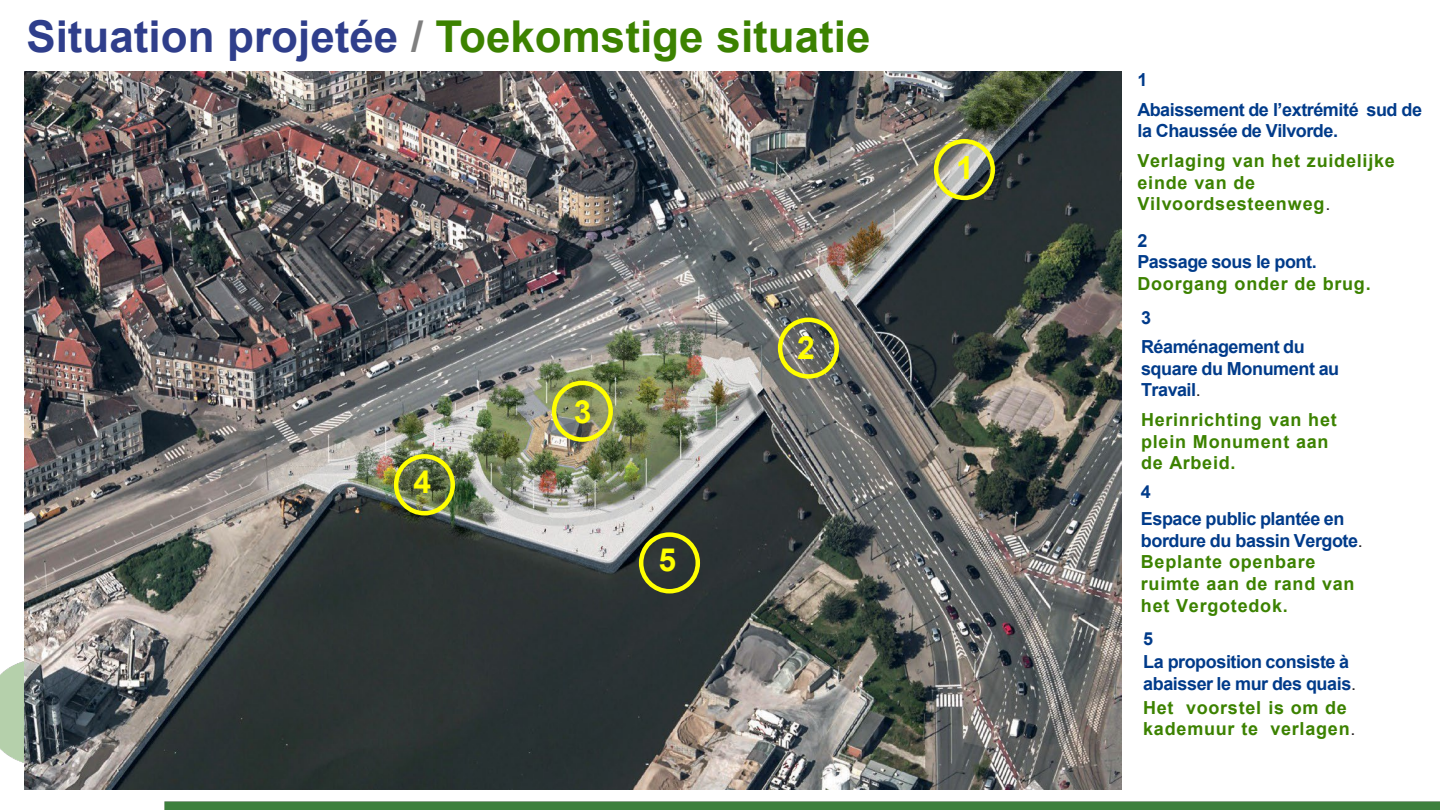
<style>
.page{position:relative;width:1440px;height:810px;background:#fff}
.page>*{position:absolute;margin:0;border:0;box-sizing:border-box;transform-origin:0 0}
.t1{font:700 44px "Arial";color:#3c8200}
.t2{font:700 32px "Arial";color:#ff0}
.t3{font:700 18px/21.6px "Arial";letter-spacing:.04em;color:#3c8200}
.t4{font:700 18px/21.6px "Arial";letter-spacing:-.025em;color:#003b8a}
.s1{color:#2f3e8b}
.s2{color:#7f7f7f}
.s3{font-weight:400;color:#231f20}
.s4{color:#003b8a}
</style>
<div class="page">
<img style="left:0;top:661px;width:1440px;height:149px">
<div style="left:1353px;top:751px;width:52px;height:46px;background:#fff"></div>
<img style="left:24px;top:71px;width:1098px;height:718px">
<div style="left:934px;top:139px;width:61px;height:61px;border:4px solid #ff0;border-radius:50%"></div>
<div style="left:552px;top:381px;width:61px;height:61px;border:4px solid #ff0;border-radius:50%"></div>
<div style="left:639px;top:532px;width:61px;height:61px;border:4px solid #ff0;border-radius:50%"></div>
<div style="left:394px;top:454px;width:61px;height:61px;border:4px solid #ff0;border-radius:50%"></div>
<div style="left:778px;top:318px;width:61px;height:61px;border:4px solid #ff0;border-radius:50%"></div>
<h1 class="t1" style="left:26px;top:5px;width:846px"><span class="s1">Situation projetée</span> <span class="s2">/</span> Toekomstige situatie</h1>
<p class="t2" style="left:413px;top:459px;width:19px">4</p>
<p class="t2" style="left:574px;top:389px;width:19px">3</p>
<p class="t2" style="left:658px;top:537px;width:19px">5</p>
<p class="t2" style="left:797px;top:325px;width:19px">2</p>
<p class="t2" style="left:956px;top:145px;width:19px">1</p>
<p class="t4" style="left:1137px;top:69px;width:12px">1</p>
<p class="t4" style="left:1137px;top:99px;width:286px">Abaissement de l’extrémité sud de la Chaussée de Vilvorde.</p>
<p class="t3" style="left:1137px;top:150px;width:259px">Verlaging van het zuidelijke einde van de<br>Vilvoordsesteenweg<span class="s3">.</span></p>
<p class="t4" style="left:1137px;top:230px;width:12px">2</p>
<p class="t4" style="left:1137px;top:251px;width:181px">Passage sous le pont.</p>
<p class="t3" style="left:1137px;top:273px;width:235px">Doorgang onder de brug.</p>
<p class="t4" style="left:1141px;top:307px;width:12px">3</p>
<p class="t4" style="left:1141px;top:336px;width:200px">Réaménagement du square du Monument au<br>Travail<span class="s3">.</span></p>
<p class="t3" style="left:1141px;top:409px;width:197px">Herinrichting van het plein Monument aan de Arbeid.</p>
<p class="t4" style="left:1141px;top:481px;width:12px">4</p>
<p class="t3" style="left:1141px;top:508px;width:223px"><span class="s4">Espace public plantée en bordure du bassin Vergote</span><span class="s3">.<br></span>Beplante openbare ruimte aan de rand van het Vergotedok.</p>
<p class="t4" style="left:1143px;top:628px;width:12px">5</p>
<p class="t4" style="left:1143px;top:651px;width:214px">La proposition consiste à abaisser le mur des quais<span class="s3">.</span></p>
<p class="t3" style="left:1143px;top:697px;width:214px">Het voorstel is om de kademuur te verlagen<span class="s3">.</span></p>
</div>
